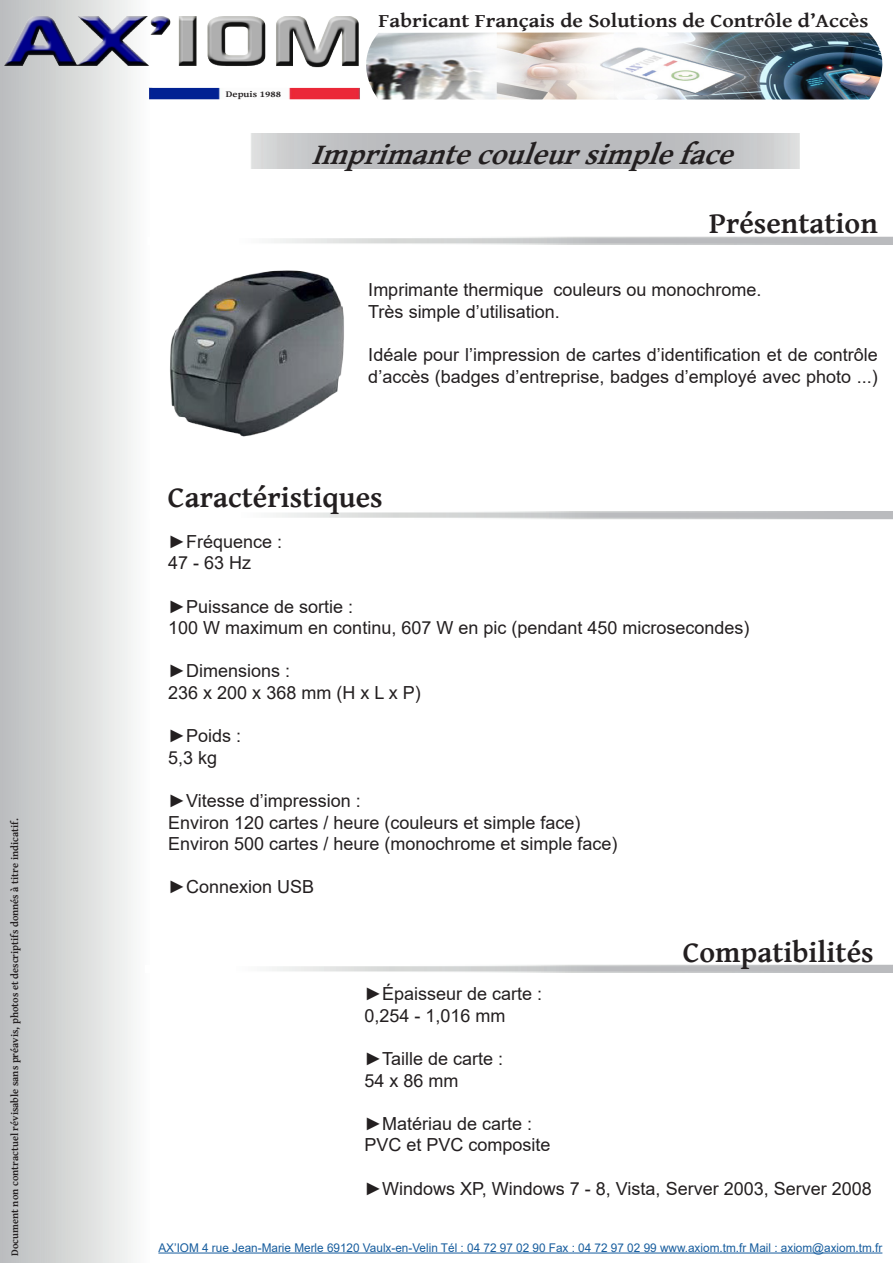
<style>
.page{position:relative;width:893px;height:1263px;background:#fff}
.page>*{position:absolute;margin:0;border:0;box-sizing:border-box;transform-origin:0 0}
.t1{font:700 30px "Gentium Basic";color:#231f20}
.t2{font:italic 700 30px "Gentium Basic";color:#231f20}
.t3{font:700 19.5px "Gentium Basic";color:#231f20;scale:1.11 1}
.t4{font:18px/21.6px "Arial";color:#231f20}
.t5{font:12px "Arial";color:#175d9e}
.t6{font:700 10.5px "Gentium Basic";color:#231f20}
.t7{font:700 9px "Gentium Basic";color:#231f20;scale:1.17 1}
</style>
<div class="page">
<div style="left:0;top:0;width:149px;height:1263px;background:linear-gradient(to right,#b9bbbc,#fbfcfa)"></div>
<img style="left:366px;top:32px;width:517px;height:67px">
<img style="left:147px;top:90px;width:213px;height:18px">
<img style="left:4px;top:16px;width:356px;height:74px">
<div style="left:525px;top:134px;width:274px;height:35px;background:linear-gradient(to right,#b3b4b7,#cdced0)"></div>
<div style="left:251px;top:134px;width:274px;height:35px;background:linear-gradient(to right,#cdcfd0,#b3b4b7)"></div>
<hr style="left:158px;top:1252px;width:724px;height:1px;background:#175d9e">
<svg style="left:147px;top:237px;width:746px;height:8px"></svg>
<svg style="left:273px;top:511px;width:620px;height:8px;background:#cfd1d2"></svg>
<svg style="left:148px;top:968px;width:742px;height:2px"></svg>
<div style="left:145px;top:965px;width:748px;height:8px;border:2px solid #fff"></div>
<img style="left:170px;top:270px;width:174px;height:167px">
<p class="t6" style="left:7px;top:1256px;width:439px;rotate:-90deg">Document non contractuel révisable sans préavis, photos et descriptifs donnés à titre indicatif.</p>
<p class="t7" style="left:226px;top:87px;width:49px">Depuis 1988</p>
<p class="t3" style="left:379px;top:6px;width:443px">Fabricant Français de Solutions de Contrôle d’Accès</p>
<p class="t2" style="left:311px;top:132px;width:438px">Imprimantecouleursimpleface</p>
<p class="t1" style="left:709px;top:201px;width:170px">Présentation</p>
<p class="t4" style="left:368px;top:279px;width:395px">Imprimante thermique couleurs ou monochrome.</p>
<p class="t4" style="left:368px;top:301px;width:193px">Très simple d’utilisation.</p>
<p class="t4" style="left:368px;top:344px;width:511px">Idéale pour l’impression de cartes d’identification et de contrôle d’accès (badges d’entreprise, badges d’employé avec photo ...)</p>
<p class="t1" style="left:168px;top:474px;width:216px">Caractéristiques</p>
<p class="t4" style="left:168px;top:530px;width:115px">►Fréquence :</p>
<p class="t4" style="left:168px;top:552px;width:85px">47 - 63 Hz</p>
<p class="t4" style="left:168px;top:595px;width:186px">►Puissance de sortie :</p>
<p class="t4" style="left:168px;top:617px;width:583px">100 W maximum en continu, 607 W en pic (pendant 450 microsecondes)</p>
<p class="t4" style="left:168px;top:660px;width:123px">►Dimensions :</p>
<p class="t4" style="left:168px;top:682px;width:254px">236 x 200 x 368 mm (H x L x P)</p>
<p class="t4" style="left:168px;top:725px;width:74px">►Poids :</p>
<p class="t4" style="left:168px;top:746px;width:51px">5,3 kg</p>
<p class="t4" style="left:168px;top:790px;width:194px">►Vitesse d’impression :</p>
<p class="t4" style="left:168px;top:811px;width:414px">Environ 120 cartes / heure (couleurs et simple face)</p>
<p class="t4" style="left:168px;top:833px;width:451px">Environ 500 cartes / heure (monochrome et simple face)</p>
<p class="t4" style="left:168px;top:876px;width:147px">►Connexion USB</p>
<p class="t1" style="left:683px;top:929px;width:192px">Compatibilités</p>
<p class="t4" style="left:364px;top:983px;width:179px">►Épaisseur de carte :</p>
<p class="t4" style="left:364px;top:1004px;width:143px">0,254 - 1,016 mm</p>
<p class="t4" style="left:364px;top:1048px;width:140px">►Taille de carte :</p>
<p class="t4" style="left:364px;top:1069px;width:96px">54 x 86 mm</p>
<p class="t4" style="left:364px;top:1112px;width:169px">►Matériau de carte :</p>
<p class="t4" style="left:364px;top:1134px;width:188px">PVC et PVC composite</p>
<p class="t4" style="left:364px;top:1177px;width:509px">►Windows XP, Windows 7 - 8, Vista, Server 2003, Server 2008</p>
<p class="t5" style="left:158px;top:1239px;width:725px">AX’IOM 4 rue Jean-Marie Merle 69120 Vaulx-en-Velin Tél : 04 72 97 02 90 Fax : 04 72 97 02 99 www.axiom.tm.fr Mail : axiom@axiom.tm.fr</p>
</div>
